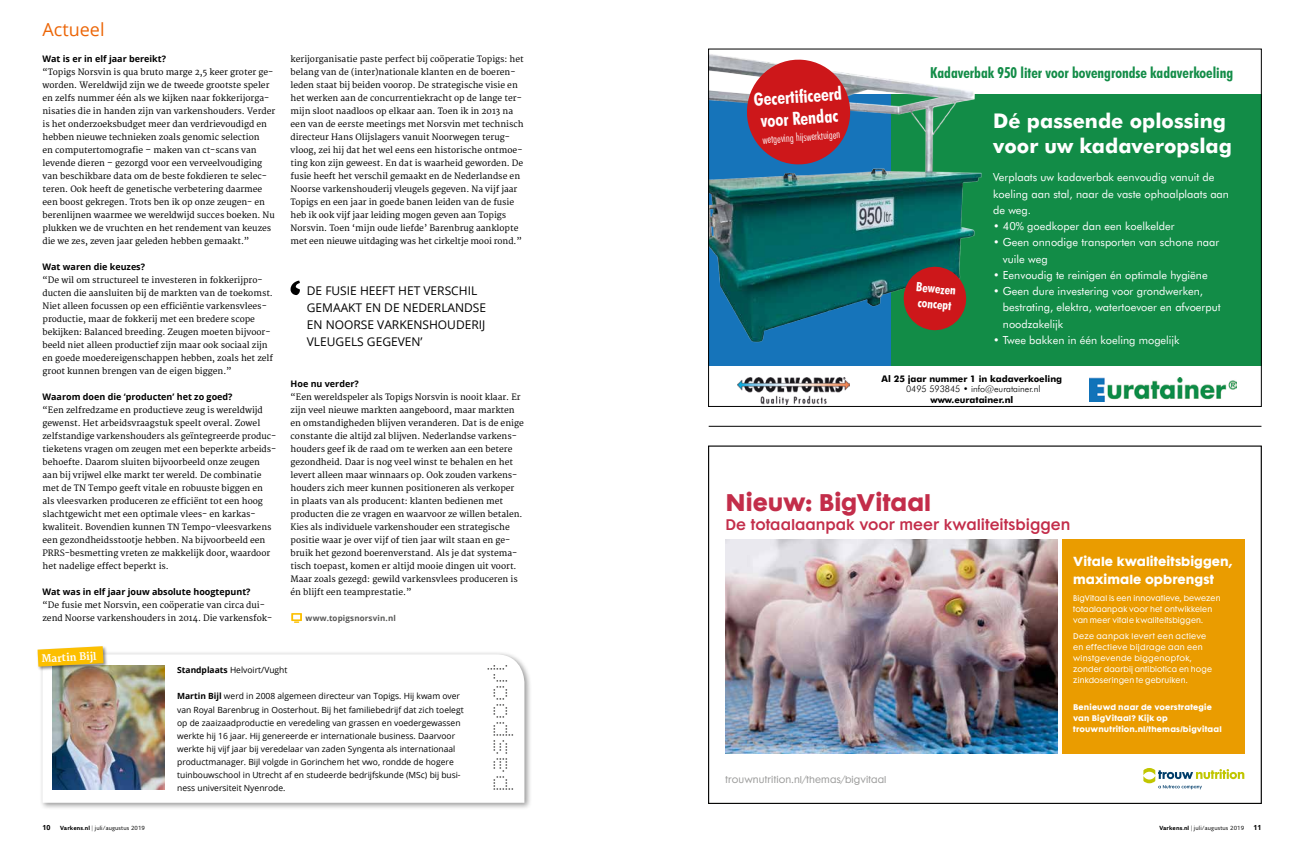
<style>
.page{position:relative;width:1304px;height:851px;background:#fff}
.page>*{position:absolute;margin:0;border:0;box-sizing:border-box;transform-origin:0 0}
.t1{font:700 22px "Futura Maxi Std";color:#c32d4a}
.t2{font:700 20.3px/24.3px "Futura BT";color:#fff}
.t3{font:700 condensed 18.3px/21.9px "Futura BT";color:#fff}
.t4{font:18px "Open Sans";color:#ec6608}
.t5{font:700 condensed 15.2px "Futura BT";color:#128c47}
.t6{font:600 14px "Futura Maxi Std";color:#c32d4a}
.t7{font:700 condensed 12.9px/15.4px "Futura BT";color:#fff}
.t8{font:12px/17px "Open Sans";color:#000}
.t9{font:700 12px/18px "Futura Maxi Std";letter-spacing:.005em;color:#fff}
.t10{font:11.2px/16.2px "Futura BT";color:#fff}
.t11{font:300 condensed 11.2px "Futura BT";color:#fff}
.t12{font:700 10px "Merriweather";color:#fff}
.t13{font:700 9.1px "Futura BT";color:#000}
.t14{font:300 9.1px "Futura BT";color:#000}
.t15{font:700 9px "Open Sans";color:#000}
.t16{font:9px "Futura Maxi Std";letter-spacing:.015em;color:#9d9d9c}
.t17{font:8.5px/13px "Merriweather";color:#000}
.t18{font:8.5px/13px "Open Sans";color:#000}
.t19{font:700 8px "Open Sans";letter-spacing:.015em;color:#575756}
.t20{font:7.5px/11px "Futura Maxi Std";letter-spacing:.02em;color:#fff}
.t21{font:700 7.5px/11px "Futura Maxi Std";letter-spacing:.025em;color:#fff}
.t22{font:700 7px "Open Sans";color:#000}
.t23{font:5.8px "Fresco Sans Pro";letter-spacing:.02em;color:#000}
.s1{font-weight:700}
</style>
<div class="page">
<div style="left:891px;top:94px;width:370px;height:271px;background:#128c47"></div>
<img style="left:1090px;top:377px;width:147px;height:24px">
<img style="left:737px;top:377px;width:112px;height:27px">
<div style="left:709px;top:94px;width:182px;height:271px;background:#1674ba"></div>
<img style="left:710px;top:54px;width:272px;height:289px">
<svg style="left:745px;top:57px;width:107px;height:110px"></svg>
<svg style="left:902px;top:265px;width:65px;height:66px"></svg>
<img style="left:726px;top:539px;width:332px;height:214px">
<div style="left:1062px;top:539px;width:182px;height:214px;background:#ea9c00"></div>
<svg style="left:1143px;top:768px;width:101px;height:21px"></svg>
<hr style="left:709px;top:426px;width:552px;height:1px;background:#000">
<svg style="left:291px;top:280px;width:9px;height:15px"></svg>
<svg style="left:291px;top:613px;width:11px;height:9px"></svg>
<div style="left:39px;top:650px;width:493px;height:160px;background:#000;opacity:.4"></div>
<svg style="left:43px;top:654px;width:481px;height:148px"></svg>
<img style="left:52px;top:665px;width:113px;height:124px">
<div style="left:36px;top:645px;width:72px;height:26px;background:#000;opacity:.46"></div>
<svg style="left:38px;top:646px;width:66px;height:20px"></svg>
<svg style="left:488px;top:665px;width:25px;height:124px"></svg>
<h3 class="t4" style="left:43px;top:17px;width:64px">Actueel</h3>
<p class="t15" style="left:43px;top:52px;width:125px">Wat is er in elf jaar bereikt?</p>
<p class="t17" style="left:43px;top:66px;width:234px">“Topigs Norsvin is qua bruto marge 2,5 keer groter ge&shy;worden. Wereldwijd zijn we de tweede grootste speler en zelfs nummer één als we kijken naar fokkerijorga&shy;nisaties die in handen zijn van varkenshouders. Verder is het onderzoeksbudget meer dan verdrievoudigd en hebben nieuwe technieken zoals genomic selection<br>en computertomografie – maken van ct-scans van levende dieren – gezorgd voor een verveelvoudiging van beschikbare data om de beste fokdieren te selec&shy;teren. Ook heeft de genetische verbetering daarmee een boost gekregen. Trots ben ik op onze zeugen- en berenlijnen waarmee we wereldwijd succes boeken. Nu plukken we de vruchten en het rendement van keuzes die we zes, zeven jaar geleden hebben gemaakt.”</p>
<p class="t15" style="left:43px;top:260px;width:104px">Wat waren die keuzes?</p>
<p class="t17" style="left:43px;top:274px;width:232px">“De wil om structureel te investeren in fokkerijpro&shy;ducten die aansluiten bij de markten van de toekomst.<br>Niet alleen focussen op een efficiëntie varkensvlees&shy;productie, maar de fokkerij met een bredere scope bekijken: Balanced breeding. Zeugen moeten bijvoor&shy;beeld niet alleen productief zijn maar ook sociaal zijn en goede moedereigenschappen hebben, zoals het zelf groot kunnen brengen van de eigen biggen.”</p>
<p class="t15" style="left:43px;top:390px;width:192px">Waarom doen die ‘producten’ het zo goed?</p>
<p class="t17" style="left:43px;top:404px;width:235px">“Een zelfredzame en productieve zeug is wereldwijd gewenst. Het arbeidsvraagstuk speelt overal. Zowel zelfstandige varkenshouders als geïntegreerde produc&shy;tieketens vragen om zeugen met een beperkte arbeids&shy;behoefte. Daarom sluiten bijvoorbeeld onze zeugen aan bij vrijwel elke markt ter wereld. De combinatie met de TN Tempo geeft vitale en robuuste biggen en als vleesvarken produceren ze efficiënt tot een hoog slachtgewicht met een optimale vlees- en karkas&shy;kwaliteit. Bovendien kunnen TN Tempo-vleesvarkens een gezondheidsstootje hebben. Na bijvoorbeeld een PRRS-besmetting vreten ze makkelijk door, waardoor het nadelige effect beperkt is.</p>
<p class="t15" style="left:43px;top:585px;width:210px">Wat was in elf jaar jouw absolute hoogtepunt?</p>
<p class="t17" style="left:43px;top:599px;width:231px">“De fusie met Norsvin, een coöperatie van circa dui&shy;zend Noorse varkenshouders in 2014. Die varkensfok-</p>
<p class="t12" style="left:41px;top:653px;width:57px;rotate:-3deg">Martin Bijl</p>
<p class="t17" style="left:291px;top:53px;width:235px">kerijorganisatie paste perfect bij coöperatie Topigs: het belang van de (inter)nationale klanten en de boeren&shy;leden staat bij beiden voorop. De strategische visie en het werken aan de concurrentiekracht op de lange ter&shy;mijn sloot naadloos op elkaar aan. Toen ik in 2013 na een van de eerste meetings met Norsvin met technisch directeur Hans Olijslagers vanuit Noorwegen terug&shy;vloog, zei hij dat het wel eens een historische ontmoe&shy;ting kon zijn geweest. En dat is waarheid geworden. De fusie heeft het verschil gemaakt en de Nederlandse en Noorse varkenshouderij vleugels gegeven. Na vijf jaar Topigs en een jaar in goede banen leiden van de fusie heb ik ook vijf jaar leiding mogen geven aan Topigs Norsvin. Toen ‘mijn oude liefde’ Barenbrug aanklopte met een nieuwe uitdaging was het cirkeltje mooi rond.”</p>
<h3 class="t8" style="left:307px;top:281px;width:181px">DE FUSIE HEEFT HET VERSCHIL<br>GEMAAKT EN DE NEDERLANDSE<br>EN NOORSE VARKENSHOUDERIJ<br>VLEUGELS GEGEVEN’</h3>
<p class="t15" style="left:291px;top:377px;width:70px">Hoe nu verder?</p>
<p class="t17" style="left:291px;top:391px;width:235px">“Een wereldspeler als Topigs Norsvin is nooit klaar. Er zijn veel nieuwe markten aangeboord, maar markten en omstandigheden blijven veranderen. Dat is de enige constante die altijd zal blijven. Nederlandse varkens&shy;houders geef ik de raad om te werken aan een betere gezondheid. Daar is nog veel winst te behalen en het levert alleen maar winnaars op. Ook zouden varkens&shy;houders zich meer kunnen positioneren als verkoper in plaats van als producent: klanten bedienen met producten die ze vragen en waarvoor ze willen betalen.<br>Kies als individuele varkenshouder een strategische positie waar je over vijf of tien jaar wilt staan en ge&shy;bruik het gezond boerenverstand. Als je dat systema&shy;tisch toepast, komen er altijd mooie dingen uit voort.<br>Maar zoals gezegd: gewild varkensvlees produceren is én blijft een teamprestatie.”</p>
<p class="t19" style="left:305px;top:612px;width:92px">www.topigsnorsvin.nl</p>
<p class="t22" style="left:43px;top:822px;width:10px">10</p>
<p class="t23" style="left:60px;top:823px;width:86px"><span class="s1">Varkens.nl</span> | juli/augustus 2019</p>
<p class="t18" style="left:177px;top:663px;width:112px"><span class="s1">Standplaats</span> Helvoirt/Vught</p>
<p class="t18" style="left:177px;top:689px;width:288px"><span class="s1">Martin Bijl</span> werd in 2008 algemeen directeur van Topigs. Hij kwam over van Royal Barenbrug in Oosterhout. Bij het familiebedrijf dat zich toelegt op de zaaizaadproductie en veredeling van grassen en voedergewassen werkte hij 16 jaar. Hij genereerde er internationale business. Daarvoor werkte hij vijf jaar bij veredelaar van zaden Syngenta als internationaal productmanager. Bijl volgde in Gorinchem het vwo, rondde de hogere tuinbouwschool in Utrecht af en studeerde bedrijfskunde (MSc) bij busi&shy;ness universiteit Nyenrode.</p>
<h3 class="t3" style="left:753px;top:88px;width:90px;rotate:-4deg">Gecertifi ceerd voor Rendac</h3>
<h3 class="t11" style="left:762px;top:133px;width:79px;rotate:-4deg">wetgeving hijswerktuigen</h3>
<h3 class="t5" style="left:930px;top:63px;width:304px">Kadaverbak 950 liter voor bovengrondse kadaverkoeling</h3>
<h3 class="t7" style="left:917px;top:279px;width:41px;rotate:5deg">Bewezen concept</h3>
<h2 class="t2" style="left:993px;top:109px;width:240px">Dé passende oplossing voor uw kadaveropslag</h2>
<h3 class="t10" style="left:993px;top:169px;width:237px">Verplaats uw kadaverbak eenvoudig vanuit de koeling aan stal, naar de vaste ophaalplaats aan de weg.</h3>
<h3 class="t10" style="left:993px;top:218px;width:183px">• 40% goedkoper dan een koelkelder</h3>
<h3 class="t10" style="left:1003px;top:234px;width:218px;text-indent:-10px">• Geen onnodige transporten van schone naar vuile weg</h3>
<h3 class="t10" style="left:993px;top:266px;width:216px">• Eenvoudig te reinigen én optimale hygiëne</h3>
<h3 class="t10" style="left:1003px;top:283px;width:219px;text-indent:-10px">• Geen dure investering voor grondwerken, bestrating, elektra, watertoevoer en afvoerput noodzakelijk</h3>
<h3 class="t10" style="left:993px;top:331px;width:188px">• Twee bakken in één koeling mogelijk</h3>
<p class="t13" style="left:882px;top:373px;width:182px">Al 25 jaar nummer 1 in kadaverkoeling</p>
<p class="t14" style="left:906px;top:383px;width:136px">0495 593845 • info@euratainer.nl</p>
<p class="t13" style="left:930px;top:394px;width:84px">www.euratainer.nl</p>
<h1 class="t1" style="left:726px;top:486px;width:207px">Nieuw: BigVitaal</h1>
<h3 class="t6" style="left:726px;top:515px;width:346px">De totaalaanpak voor meer kwaliteitsbiggen</h3>
<p class="t16" style="left:726px;top:774px;width:162px">trouwnutrition.nl/themas/bigvitaal</p>
<h3 class="t9" style="left:1073px;top:552px;width:161px">Vitale kwaliteitsbiggen, maximale opbrengst</h3>
<p class="t20" style="left:1073px;top:592px;width:149px">BigVitaal is een innovatieve, bewezen totaalaanpak voor het ontwikkelen van meer vitale kwaliteitsbiggen.</p>
<p class="t20" style="left:1073px;top:630px;width:140px">Deze aanpak levert een actieve en effectieve bijdrage aan een winstgevende biggenopfok, zonder daarbij antibiotica en hoge zinkdoseringen te gebruiken.</p>
<p class="t21" style="left:1073px;top:701px;width:150px">Benieuwd naar de voerstrategie van BigVitaal? Kijk op trouwnutrition.nl/themas/bigvitaal</p>
<p class="t23" style="left:1159px;top:823px;width:86px"><span class="s1">Varkens.nl</span> | juli/augustus 2019</p>
<p class="t22" style="left:1253px;top:822px;width:10px">11</p>
</div>
